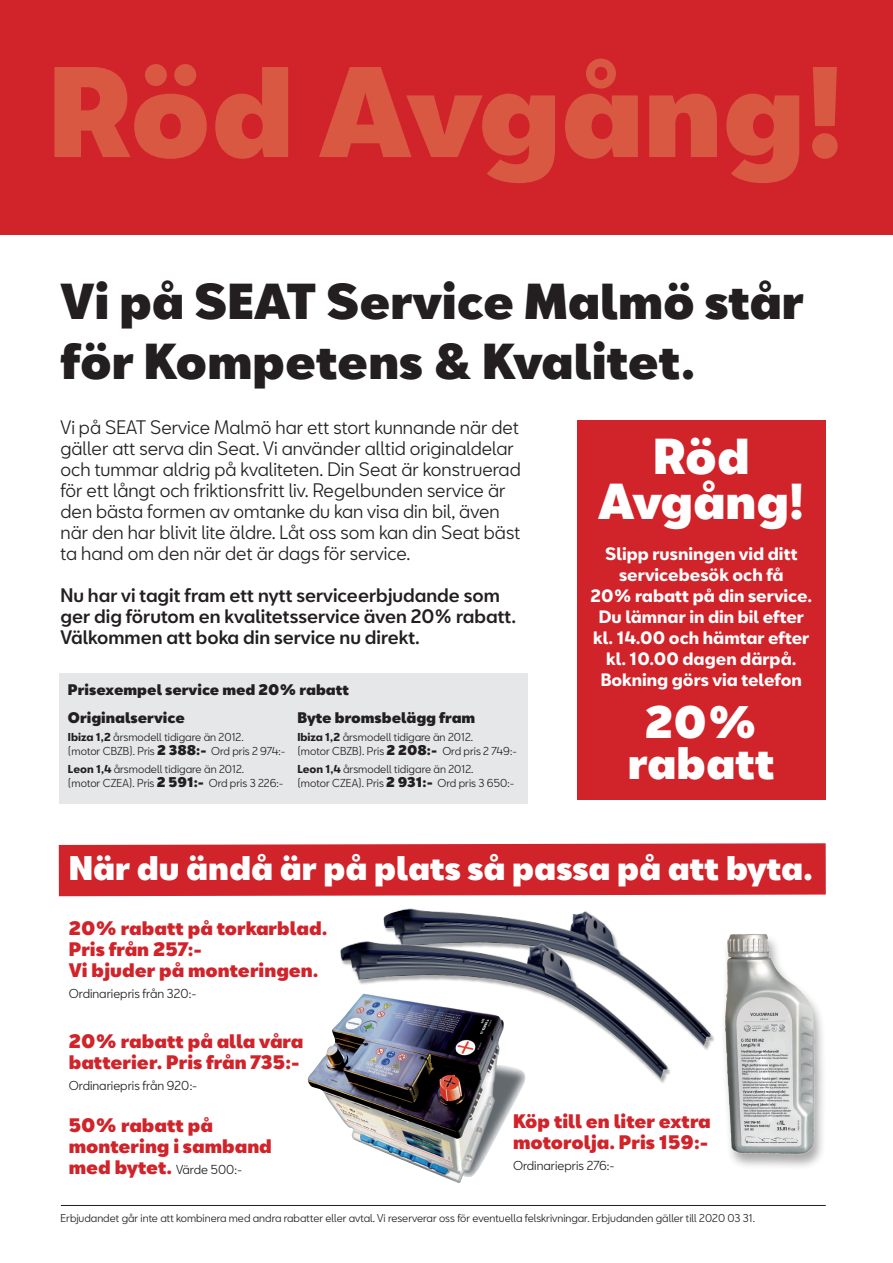
<style>
.page{position:relative;width:893px;height:1263px;background:#fff}
.page>*{position:absolute;margin:0;border:0;box-sizing:border-box;transform-origin:0 0}
.t1{font:900 118.5px "SEATBCN";color:#d95842}
.t2{font:900 46.5px/60px "SEATBCN";color:#231f20}
.t3{font:900 46.5px/45px "SEATBCN";color:#fff;text-align:center}
.t4{font:900 42px/40.5px "SEATBCN";color:#fff;text-align:center}
.t5{font:900 31.5px "SEATBCN";color:#fff}
.t6{font:18px/21px "SEATBCN";color:#231f20}
.t7{font:900 18px/21px "SEATBCN";color:#d1232a}
.t8{font:500 18px/21px "SEATBCN";color:#231f20}
.t9{font:700 16.5px/21px "SEATBCN";color:#fff;text-align:center}
.t10{font:900 14.1px "SEATBCN";color:#231f20}
.t11{font:12px "SEATBCN";color:#231f20}
.t12{font:10.65px/14.1px "SEATBCN";color:#231f20}
.t13{font:10.5px "SEATBCN";color:#231f20}
.s1{font-weight:700}
.s2{font-weight:900;font-size:12.9px}
.s3{font-weight:900;font-size:18px;color:#d1232a}
</style>
<div class="page">
<div style="left:59px;top:673px;width:468px;height:130px;background:#e6e7e9"></div>
<div style="left:577px;top:420px;width:249px;height:380px;background:#d1232a"></div>
<div style="left:0;top:0;width:893px;height:235px;background:#d1232a"></div>
<div style="left:59px;top:843px;width:767px;height:53px;background:#d1232a"></div>
<img style="left:372px;top:895px;width:345px;height:142px">
<img style="left:340px;top:928px;width:334px;height:155px">
<img style="left:307px;top:993px;width:220px;height:190px">
<img style="left:693px;top:926px;width:130px;height:241px">
<hr style="left:61px;top:1205px;width:765px;height:1px;background:#231f20">
<h1 class="t1" style="left:48px;top:47px;width:798px">Röd Avgång!</h1>
<h2 class="t2" style="left:61px;top:273px;width:745px">Vi på SEAT Service Malmö står för Kompetens &amp; Kvalitet.</h2>
<p class="t6" style="left:61px;top:416px;width:462px">Vi på SEAT Service Malmö har ett stort kunnande när det gäller att serva din Seat. Vi använder alltid originaldelar och tummar aldrig på kvaliteten. Din Seat är konstruerad för ett långt och friktionsfritt liv. Regelbunden service är den bästa formen av omtanke du kan visa din bil, även när den har blivit lite äldre. Låt oss som kan din Seat bäst ta hand om den när det är dags för service.</p>
<p class="t8" style="left:61px;top:585px;width:457px">Nu har vi tagit fram ett nytt serviceerbjudande som ger dig förutom en kvalitetsservice även 20% rabatt.<br>Välkommen att boka din service nu direkt.</p>
<p class="t10" style="left:68px;top:682px;width:283px">Prisexempel service med 20% rabatt</p>
<p class="t10" style="left:68px;top:710px;width:118px">Originalservice</p>
<p class="t12" style="left:68px;top:729px;width:219px"><span class="s1">Ibiza 1,2</span> årsmodell tidigare än 2012.<br>(motor CBZB). Pris <span class="s2">2 388:-</span> Ord pris 2 974:-</p>
<p class="t12" style="left:68px;top:761px;width:217px"><span class="s1">Leon 1,4</span> årsmodell tidigare än 2012.<br>(motor CZEA). Pris <span class="s2">2 591:-</span> Ord pris 3 226:-</p>
<p class="t10" style="left:297px;top:710px;width:179px">Byte bromsbelägg fram</p>
<p class="t12" style="left:297px;top:729px;width:221px"><span class="s1">Ibiza 1,2</span> årsmodell tidigare än 2012.<br>(motor CBZB). Pris <span class="s2">2 208:-</span> Ord pris 2 749:-</p>
<p class="t12" style="left:297px;top:761px;width:218px"><span class="s1">Leon 1,4</span> årsmodell tidigare än 2012.<br>(motor CZEA). Pris <span class="s2">2 931:-</span> Ord pris 3 650:-</p>
<h2 class="t3" style="left:598px;top:436px;width:208px">Röd<br>Avgång!</h2>
<p class="t9" style="left:591px;top:544px;width:223px">Slipp rusningen vid ditt servicebesök och få<br>20% rabatt på din service.<br>Du lämnar in din bil efter kl. 14.00 och hämtar efter kl. 10.00 dagen därpå.<br>Bokning görs via telefon</p>
<h3 class="t4" style="left:628px;top:704px;width:148px">20% rabatt</h3>
<h3 class="t5" style="left:69px;top:850px;width:746px">När du ändå är på plats så passa på att byta.</h3>
<p class="t7" style="left:69px;top:918px;width:260px">20% rabatt på torkarblad.<br>Pris från 257:-<br>Vi bjuder på monteringen.</p>
<p class="t11" style="left:69px;top:982px;width:129px">Ordinariepris från 320:-</p>
<p class="t7" style="left:69px;top:1031px;width:236px">20% rabatt på alla våra batterier. Pris från 735:-</p>
<p class="t11" style="left:69px;top:1074px;width:130px">Ordinariepris från 920:-</p>
<p class="t7" style="left:69px;top:1115px;width:205px">50% rabatt på montering i samband</p>
<p class="t11" style="left:69px;top:1158px;width:175px"><span class="s3">med bytet.</span> Värde 500:-</p>
<p class="t7" style="left:513px;top:1111px;width:199px">Köp till en liter extra motorolja. Pris 159:-</p>
<p class="t11" style="left:513px;top:1155px;width:103px">Ordinariepris 276:-</p>
<p class="t13" style="left:61px;top:1208px;width:696px">Erbjudandet går inte att kombinera med andra rabatter eller avtal. Vi reserverar oss för eventuella felskrivningar. Erbjudanden gäller till 2020 03 31.</p>
</div>
